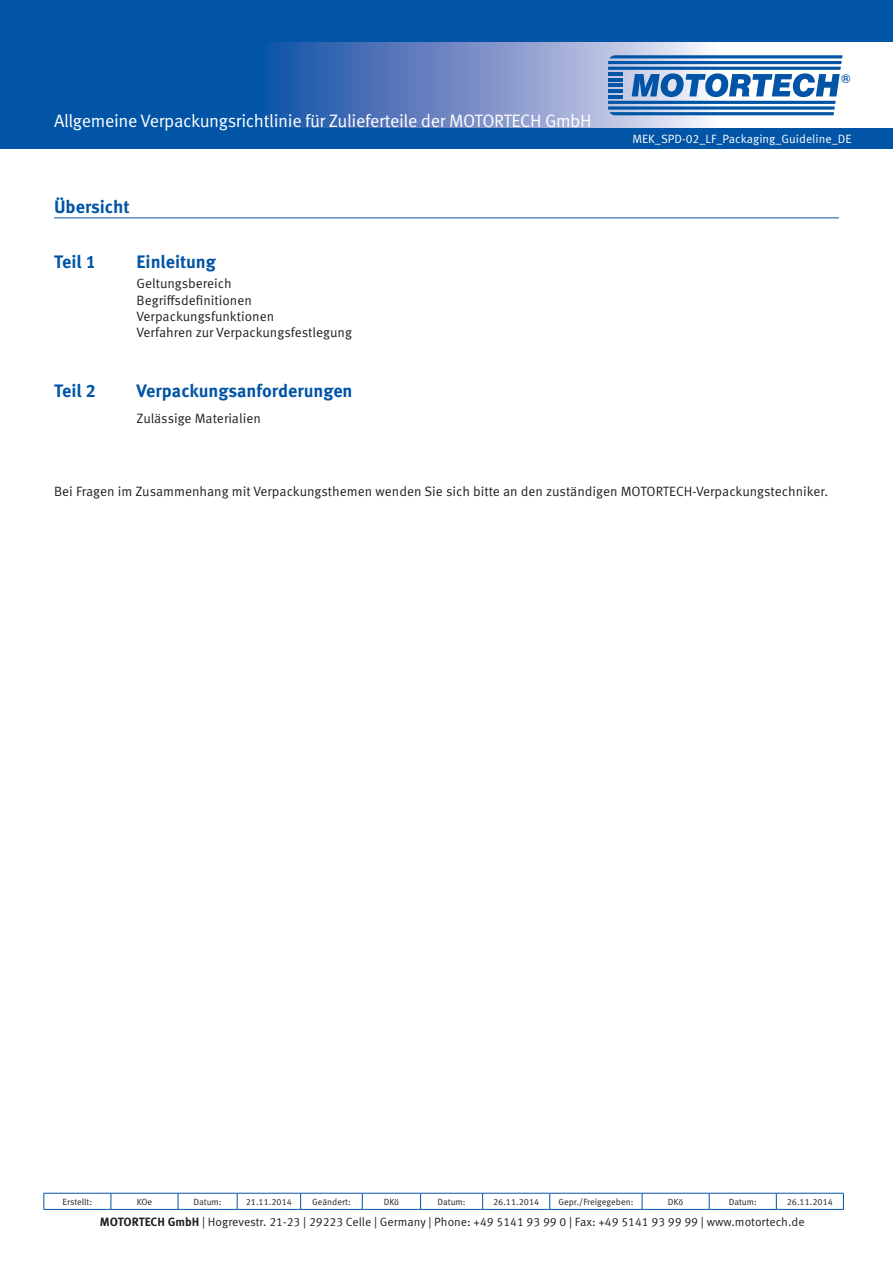
<style>
.page{position:relative;width:893px;height:1263px;background:#fff}
.page>*{position:absolute;margin:0;border:0;box-sizing:border-box;transform-origin:0 0}
.t1{font:18px "Meta Pro Norm";letter-spacing:-.02em;color:#fff}
.t2{font:700 18px "Meta Pro";color:#0154a6}
.t3{font:13.5px/16.2px "Meta Pro Norm";color:#231f20}
.t4{font:700 12.9px "Eurostile";color:#0154a6}
.t5{font:12px "Meta Pro Norm";color:#231f20}
.t6{font:12px "Meta Pro Norm";color:#fff}
.t7{font:9px "Meta Pro Norm";color:#231f20}
.s1{font-family:"Meta Pro";font-weight:700}
</style>
<div class="page">
<div style="left:0;top:0;width:893px;height:149px;background:#0154a6"></div>
<svg style="left:269px;top:43px;width:624px;height:85px;background:#869dce"></svg>
<svg style="left:44px;top:1193px;width:800px;height:16px"></svg>
<hr style="left:44px;top:1209px;width:67px;height:1px;background:#0154a6">
<hr style="left:111px;top:1209px;width:67px;height:1px;background:#0154a6">
<hr style="left:178px;top:1209px;width:59px;height:1px;background:#0154a6">
<hr style="left:237px;top:1209px;width:64px;height:1px;background:#0154a6">
<hr style="left:301px;top:1209px;width:61px;height:1px;background:#0154a6">
<hr style="left:362px;top:1209px;width:59px;height:1px;background:#0154a6">
<hr style="left:421px;top:1209px;width:62px;height:1px;background:#0154a6">
<hr style="left:483px;top:1209px;width:67px;height:1px;background:#0154a6">
<hr style="left:550px;top:1209px;width:92px;height:1px;background:#0154a6">
<hr style="left:642px;top:1209px;width:67px;height:1px;background:#0154a6">
<hr style="left:709px;top:1209px;width:67px;height:1px;background:#0154a6">
<hr style="left:776px;top:1209px;width:68px;height:1px;background:#0154a6">
<hr style="left:608px;top:67px;width:233px;height:3px;background:#0154a6">
<svg style="left:608px;top:42px;width:255px;height:23px"></svg>
<hr style="left:608px;top:72px;width:15px;height:3px;background:#0154a6">
<svg style="left:608px;top:73px;width:232px;height:42px"></svg>
<hr style="left:54px;top:218px;width:785px;height:1px;background:#0154a6">
<h1 class="t1" style="left:54px;top:108px;width:539px">Allgemeine Verpackungsrichtlinie für Zulieferteile der MOTORTECH GmbH</h1>
<h1 class="t2" style="left:54px;top:193px;width:77px">Übersicht</h1>
<h1 class="t2" style="left:54px;top:247px;width:43px">Teil 1</h1>
<h1 class="t2" style="left:136px;top:247px;width:81px">Einleitung</h1>
<p class="t3" style="left:136px;top:275px;width:217px">Geltungsbereich<br>Begriffsdefinitionen<br>Verpackungsfunktionen<br>Verfahren zur Verpackungsfestlegung</p>
<h1 class="t2" style="left:54px;top:377px;width:43px">Teil 2</h1>
<h1 class="t2" style="left:136px;top:377px;width:218px">Verpackungsanforderungen</h1>
<p class="t3" style="left:136px;top:410px;width:126px">Zulässige Materialien</p>
<p class="t4" style="left:841px;top:71px;width:11px">®</p>
<p class="t6" style="left:632px;top:129px;width:221px">MEK_SPD-02_LF_Packaging_Guideline_DE</p>
<p class="t3" style="left:54px;top:482px;width:776px">Bei Fragen im Zusammenhang mit Verpackungsthemen wenden Sie sich bitte an den zuständigen MOTORTECH-Verpackungstechniker.</p>
<p class="t7" style="left:62px;top:1195px;width:31px">Erstellt:</p>
<p class="t7" style="left:137px;top:1195px;width:17px">KOe</p>
<p class="t7" style="left:194px;top:1195px;width:30px">Datum:</p>
<p class="t7" style="left:246px;top:1195px;width:48px">21.11.2014</p>
<p class="t7" style="left:312px;top:1195px;width:40px">Geändert:</p>
<p class="t7" style="left:384px;top:1195px;width:17px">DKö</p>
<p class="t7" style="left:437px;top:1195px;width:30px">Datum:</p>
<p class="t7" style="left:493px;top:1195px;width:48px">26.11.2014</p>
<p class="t7" style="left:558px;top:1195px;width:77px">Gepr./Freigegeben:</p>
<p class="t7" style="left:668px;top:1195px;width:17px">DKö</p>
<p class="t7" style="left:729px;top:1195px;width:30px">Datum:</p>
<p class="t7" style="left:787px;top:1195px;width:48px">26.11.2014</p>
<p class="t5" style="left:100px;top:1213px;width:706px"><span class="s1">MOTORTECH GmbH</span> | Hogrevestr. 21-23 | 29223 Celle | Germany | Phone: +49 5141 93 99 0 | Fax: +49 5141 93 99 99 | www.motortech.de</p>
</div>
